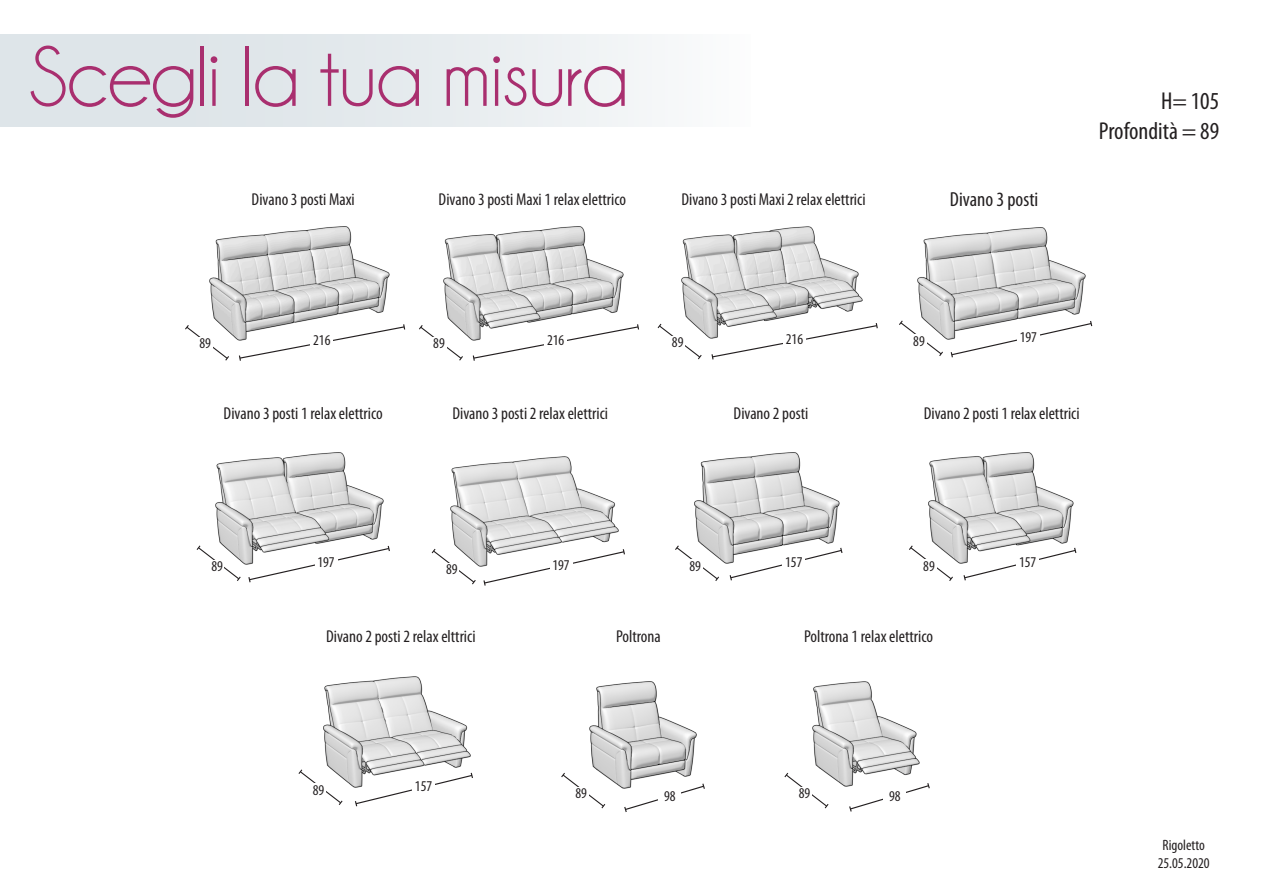
<style>
.page{position:relative;width:1263px;height:893px;background:#fff}
.page>*{position:absolute;margin:0;border:0;box-sizing:border-box;transform-origin:0 0}
.t1{font:86.25px "Champagne&Limousines";letter-spacing:-.01em;color:#a92f6f}
.t2{font:condensed 24.45px "Myriad Pro";color:#231f20}
.t3{font:condensed 20.4px "Myriad Pro";color:#231f20}
.t4{font:condensed 17.25px "Myriad Pro";color:#231f20}
.t5{font:condensed 15px "Myriad Pro";color:#231f20}
</style>
<div class="page">
<div style="left:0;top:34px;width:751px;height:93px;background:linear-gradient(to right,#d8e0e5,#f6f8f9)"></div>
<img style="left:209px;top:227px;width:180px;height:113px">
<svg style="left:238px;top:323px;width:168px;height:38px"></svg>
<div style="left:311px;top:334px;width:22px;height:14px;background:#fff"></div>
<svg style="left:185px;top:324px;width:45px;height:37px"></svg>
<div style="left:198px;top:337px;width:14px;height:14px;background:#fff"></div>
<img style="left:443px;top:227px;width:180px;height:113px">
<svg style="left:472px;top:323px;width:167px;height:38px"></svg>
<div style="left:544px;top:334px;width:23px;height:14px;background:#fff"></div>
<svg style="left:419px;top:324px;width:45px;height:37px"></svg>
<div style="left:432px;top:337px;width:14px;height:14px;background:#fff"></div>
<img style="left:682px;top:226px;width:180px;height:112px">
<svg style="left:711px;top:322px;width:167px;height:38px"></svg>
<div style="left:783px;top:333px;width:23px;height:14px;background:#fff"></div>
<svg style="left:657px;top:322px;width:46px;height:38px"></svg>
<div style="left:671px;top:336px;width:14px;height:13px;background:#fff"></div>
<img style="left:918px;top:228px;width:167px;height:111px">
<svg style="left:950px;top:320px;width:143px;height:38px"></svg>
<div style="left:1017px;top:330px;width:22px;height:15px;background:#fff"></div>
<svg style="left:899px;top:319px;width:45px;height:37px"></svg>
<div style="left:912px;top:335px;width:14px;height:13px;background:#fff"></div>
<img style="left:216px;top:453px;width:167px;height:111px">
<svg style="left:248px;top:545px;width:142px;height:38px"></svg>
<div style="left:315px;top:555px;width:22px;height:15px;background:#fff"></div>
<svg style="left:196px;top:544px;width:46px;height:37px"></svg>
<div style="left:210px;top:560px;width:14px;height:12px;background:#fff"></div>
<img style="left:450px;top:457px;width:169px;height:110px">
<svg style="left:483px;top:548px;width:142px;height:38px"></svg>
<div style="left:550px;top:559px;width:22px;height:14px;background:#fff"></div>
<svg style="left:431px;top:548px;width:46px;height:37px"></svg>
<div style="left:445px;top:563px;width:14px;height:14px;background:#fff"></div>
<img style="left:695px;top:453px;width:144px;height:110px">
<svg style="left:729px;top:546px;width:114px;height:35px"></svg>
<div style="left:782px;top:555px;width:23px;height:15px;background:#fff"></div>
<svg style="left:675px;top:544px;width:45px;height:37px"></svg>
<div style="left:688px;top:560px;width:14px;height:13px;background:#fff"></div>
<img style="left:929px;top:453px;width:144px;height:110px">
<svg style="left:963px;top:546px;width:114px;height:35px"></svg>
<div style="left:1016px;top:555px;width:23px;height:15px;background:#fff"></div>
<svg style="left:909px;top:544px;width:45px;height:37px"></svg>
<div style="left:922px;top:560px;width:14px;height:13px;background:#fff"></div>
<img style="left:323px;top:677px;width:148px;height:110px">
<svg style="left:354px;top:771px;width:119px;height:36px"></svg>
<div style="left:412px;top:779px;width:23px;height:15px;background:#fff"></div>
<svg style="left:298px;top:768px;width:46px;height:37px"></svg>
<div style="left:312px;top:783px;width:14px;height:14px;background:#fff"></div>
<img style="left:589px;top:682px;width:107px;height:107px">
<svg style="left:561px;top:771px;width:45px;height:38px"></svg>
<div style="left:574px;top:787px;width:14px;height:13px;background:#fff"></div>
<img style="left:812px;top:682px;width:107px;height:104px">
<svg style="left:848px;top:782px;width:82px;height:30px"></svg>
<div style="left:884px;top:789px;width:22px;height:15px;background:#fff"></div>
<svg style="left:784px;top:771px;width:46px;height:38px"></svg>
<div style="left:797px;top:787px;width:14px;height:13px;background:#fff"></div>
<svg style="left:623px;top:782px;width:82px;height:30px"></svg>
<div style="left:659px;top:790px;width:22px;height:15px;background:#fff"></div>
<p class="t1" style="left:28px;top:28px;width:602px">Scegli la tua misura</p>
<p class="t4" style="left:252px;top:189px;width:105px">Divano 3 posti Maxi</p>
<p class="t4" style="left:439px;top:189px;width:189px">Divano 3 posti Maxi 1 relax elettrico</p>
<p class="t4" style="left:681px;top:188px;width:186px">Divano 3 posti Maxi 2 relax elettrici</p>
<p class="t3" style="left:950px;top:187px;width:90px">Divano 3 posti</p>
<p class="t2" style="left:1161px;top:86px;width:60px">H= 105</p>
<p class="t2" style="left:1099px;top:116px;width:122px">Profondità = 89</p>
<p class="t5" style="left:433px;top:334px;width:13px">89</p>
<p class="t5" style="left:786px;top:330px;width:19px">216</p>
<p class="t5" style="left:199px;top:334px;width:13px">89</p>
<p class="t5" style="left:547px;top:331px;width:19px">216</p>
<p class="t5" style="left:313px;top:331px;width:19px">216</p>
<p class="t5" style="left:672px;top:333px;width:13px">89</p>
<p class="t5" style="left:913px;top:332px;width:13px">89</p>
<p class="t5" style="left:1020px;top:328px;width:19px">197</p>
<p class="t4" style="left:224px;top:402px;width:161px">Divano 3 posti 1 relax elettrico</p>
<p class="t4" style="left:452px;top:402px;width:157px">Divano 3 posti 2 relax elettrici</p>
<p class="t4" style="left:733px;top:402px;width:76px">Divano 2 posti</p>
<p class="t4" style="left:924px;top:402px;width:157px">Divano 2 posti 1 relax elettrici</p>
<p class="t5" style="left:317px;top:553px;width:19px">197</p>
<p class="t5" style="left:211px;top:557px;width:13px">89</p>
<p class="t5" style="left:552px;top:556px;width:19px">197</p>
<p class="t5" style="left:446px;top:560px;width:13px">89</p>
<p class="t5" style="left:689px;top:557px;width:13px">89</p>
<p class="t5" style="left:1019px;top:553px;width:19px">157</p>
<p class="t5" style="left:785px;top:553px;width:19px">157</p>
<p class="t5" style="left:923px;top:557px;width:13px">89</p>
<p class="t4" style="left:326px;top:626px;width:151px">Divano 2 posti 2 relax elttrici</p>
<p class="t4" style="left:616px;top:626px;width:46px">Poltrona</p>
<p class="t4" style="left:804px;top:626px;width:130px">Poltrona 1 relax elettrico</p>
<p class="t5" style="left:415px;top:777px;width:19px">157</p>
<p class="t5" style="left:313px;top:781px;width:13px">89</p>
<p class="t5" style="left:575px;top:784px;width:13px">89</p>
<p class="t5" style="left:664px;top:787px;width:13px">98</p>
<p class="t5" style="left:799px;top:784px;width:13px">89</p>
<p class="t5" style="left:889px;top:787px;width:13px">98</p>
<p class="t5" style="left:1162px;top:836px;width:44px">Rigoletto</p>
<p class="t5" style="left:1158px;top:854px;width:54px">25.05.2020</p>
</div>
